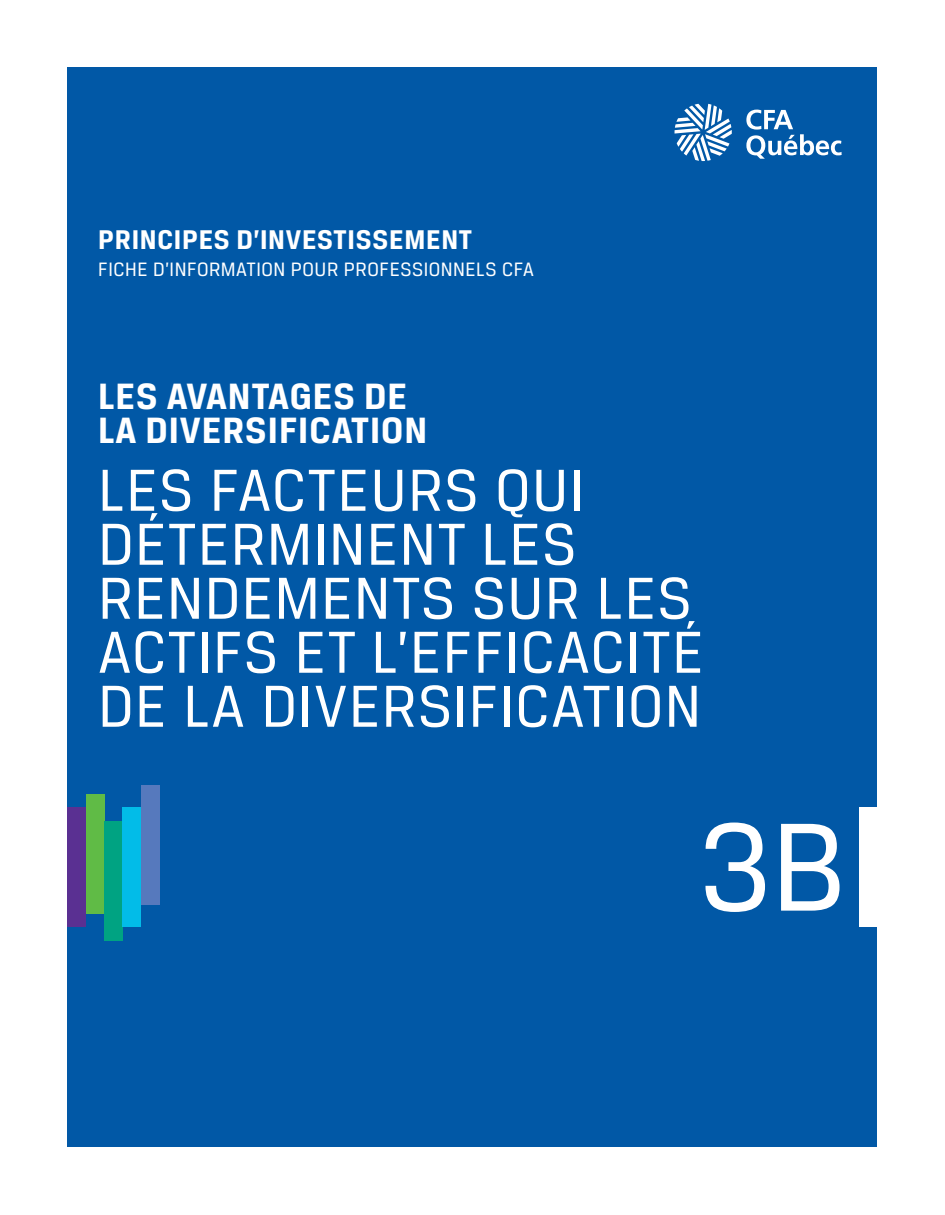
<style>
.page{position:relative;width:945px;height:1215px;background:#fff}
.page>*{position:absolute;margin:0;border:0;box-sizing:border-box;transform-origin:0 0}
.t1{font:133.5px "Breuer Text";color:#fff}
.t2{font:63px/54px "Breuer Text";letter-spacing:.025em;color:#fff}
.t3{font:700 39px/34.5px "Breuer Text";letter-spacing:.025em;color:#fff}
.t4{font:700 28.8px "Breuer Text";letter-spacing:.025em;color:#fff}
.t5{font:20.7px "Breuer Text";letter-spacing:.025em;color:#fff}
</style>
<div class="page">
<div style="left:68px;top:68px;width:810px;height:1080px;background:#0158a6"></div>
<div style="left:859px;top:807px;width:36px;height:120px;background:#fff"></div>
<svg style="left:675px;top:104px;width:57px;height:57px"></svg>
<svg style="left:746px;top:110px;width:96px;height:49px"></svg>
<div style="left:68px;top:807px;width:18px;height:120px;background:#5a3092"></div>
<div style="left:86px;top:794px;width:18px;height:120px;background:#60bb46"></div>
<div style="left:104px;top:821px;width:19px;height:120px;background:#00a382"></div>
<div style="left:123px;top:807px;width:18px;height:120px;background:#02bce8"></div>
<div style="left:141px;top:785px;width:18px;height:120px;background:#5679bd"></div>
<p class="t4" style="left:98px;top:224px;width:375px">PRINCIPES D’INVESTISSEMENT</p>
<p class="t5" style="left:98px;top:258px;width:437px">FICHE D’INFORMATION POUR PROFESSIONNELS CFA</p>
<p class="t3" style="left:98px;top:379px;width:330px">LES AVANTAGES DE<br>LA DIVERSIFICATION</p>
<p class="t2" style="left:98px;top:463px;width:606px">LES FACTEURS QUI<br>DÉTERMINENT LES<br>RENDEMENTS SUR LES<br>ACTIFS ET L’EFFICACITÉ<br>DE LA DIVERSIFICATION</p>
<p class="t1" style="left:698px;top:795px;width:148px">3B</p>
</div>
